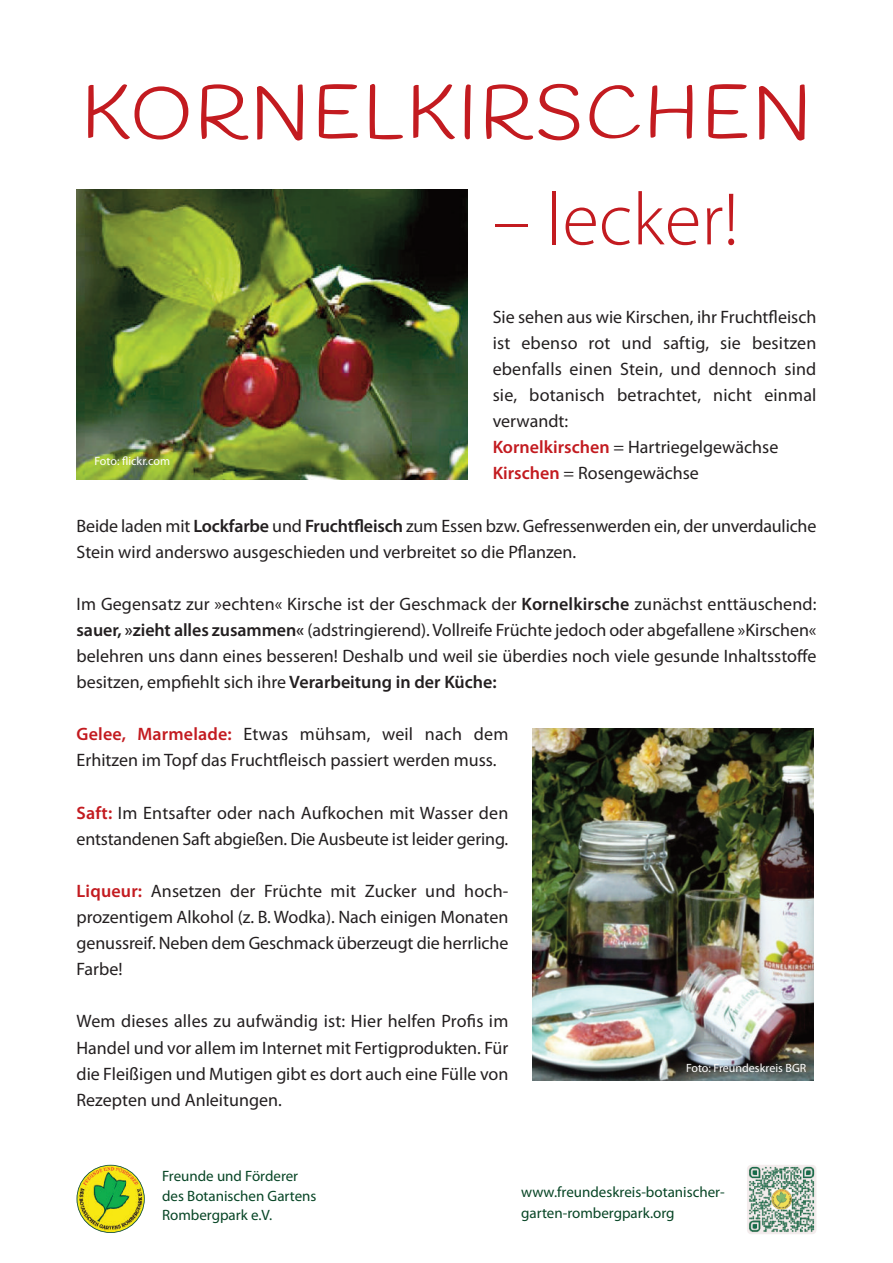
<style>
.page{position:relative;width:893px;height:1263px;background:#fff}
.page>*{position:absolute;margin:0;border:0;box-sizing:border-box;transform-origin:0 0}
.t1{font:75px "Handlee";letter-spacing:.045em;color:#c31b20}
.t2{font:300 75px "Myriad Pro";color:#c31b20}
.t3{font:18px/26.1px "Myriad Pro";color:#231f20}
.t4{font:15px/19.5px "Myriad Pro";color:#074525}
.t5{font:12px "Myriad Pro";color:#fff}
.s1{font-weight:600;color:#c31b20}
.s2{font-weight:600}
</style>
<div class="page">
<img style="left:77px;top:189px;width:390px;height:290px">
<img style="left:532px;top:729px;width:282px;height:351px">
<img style="left:77px;top:1165px;width:67px;height:67px;border-radius:50%">
<div style="left:77px;top:1165px;width:68px;height:68px;border:2px solid #074525;border-radius:50%"></div>
<img style="left:747px;top:1165px;width:69px;height:69px;border-radius:4px">
<h1 class="t1" style="left:82px;top:68px;width:731px">KORNELKIRSCHEN</h1>
<h1 class="t2" style="left:493px;top:191px;width:248px">– lecker!</h1>
<p class="t3" style="left:493px;top:305px;width:325px">Sie sehen aus wie Kirschen, ihr Fruchtfleisch ist ebenso rot und saftig, sie besitzen ebenfalls einen Stein, und dennoch sind sie, botanisch betrachtet, nicht einmal verwandt:<br><span class="s1">Kornelkirschen</span> = Hartriegelgewächse <span class="s1">Kirschen</span> = Rosengewächse</p>
<p class="t3" style="left:77px;top:514px;width:741px">Beide laden mit <span class="s2">Lockfarbe</span> und <span class="s2">Fruchtfleisch</span> zum Essen bzw. Gefressenwerden ein, der unverdauliche<br>Stein wird anderswo ausgeschieden und verbreitet so die Pflanzen.</p>
<p class="t3" style="left:77px;top:592px;width:741px;text-align:justify">Im Gegensatz zur »echten« Kirsche ist der Geschmack der <span class="s2">Kornelkirsche</span> zunächst enttäuschend: <span class="s2">sauer, »zieht alles zusammen«</span> (adstringierend).Vollreife Früchte jedoch oder abgefallene »Kirschen« belehren uns dann eines besseren! Deshalb und weil sie überdies noch viele gesunde Inhaltsstoffe besitzen, empfiehlt sich ihre <span class="s2">Verarbeitung in der Küche:</span></p>
<p class="t3" style="left:77px;top:723px;width:433px"><span class="s1">Gelee, Marmelade:</span> Etwas mühsam, weil nach dem<br>Erhitzen im Topf das Fruchtfleisch passiert werden muss.</p>
<p class="t3" style="left:77px;top:801px;width:433px"><span class="s1">Saft:</span> Im Entsafter oder nach Aufkochen mit Wasser den entstandenen Saft abgießen. Die Ausbeute ist leider gering.</p>
<p class="t3" style="left:77px;top:879px;width:433px;text-align:justify"><span class="s1">Liqueur:</span> Ansetzen der Früchte mit Zucker und hoch&shy;prozentigem Alkohol (z. B. Wodka). Nach einigen Monaten genussreif. Neben dem Geschmack überzeugt die herrliche Farbe!</p>
<p class="t3" style="left:77px;top:1010px;width:433px;text-align:justify">Wem dieses alles zu aufwändig ist: Hier helfen Profis im Handel und vor allem im Internet mit Fertigprodukten. Für die Fleißigen und Mutigen gibt es dort auch eine Fülle von Rezepten und Anleitungen.</p>
<p class="t5" style="left:94px;top:456px;width:77px">Foto: flickr.com</p>
<p class="t5" style="left:686px;top:1064px;width:122px">Foto: Freundeskreis BGR</p>
<p class="t4" style="left:162px;top:1168px;width:156px">Freunde und Förderer des Botanischen Gartens<br>Rombergpark e.V.</p>
<p class="t4" style="left:521px;top:1183px;width:205px;line-height:21px">www.freundeskreis-botanischer&shy;garten-rombergpark.org</p>
</div>
